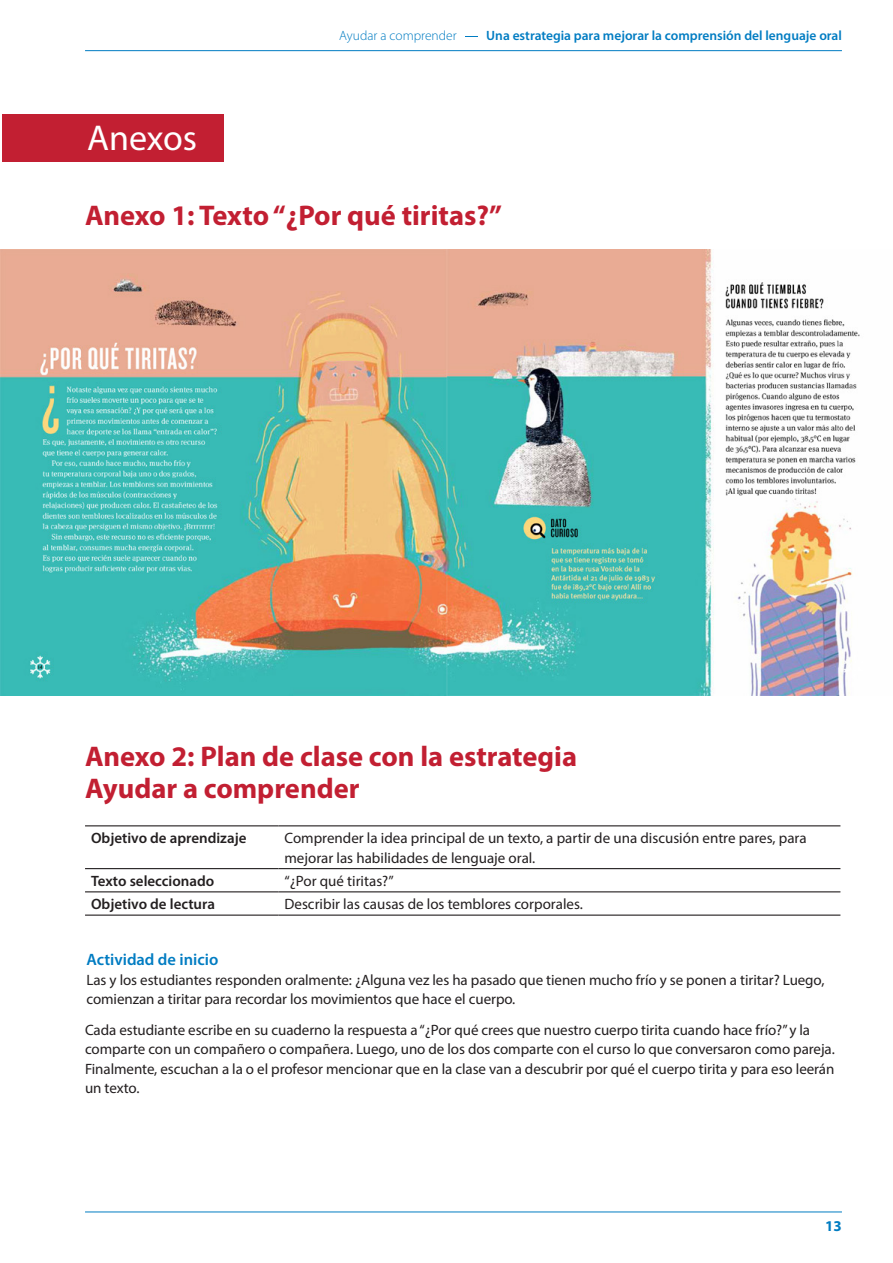
<style>
.page{position:relative;width:893px;height:1263px;background:#fff}
.page>*{position:absolute;margin:0;border:0;box-sizing:border-box;transform-origin:0 0}
.t1{font:36px "Myriad Pro";letter-spacing:-.005em;color:#fff}
.t2{font:700 28.5px/31.5px "Myriad Pro";color:#c21f32}
.t3{font:600 16.5px "Myriad Pro";color:#007cc2}
.t4{font:15px/19.5px "Myriad Pro";letter-spacing:-.005em;color:#231f20}
.t5{font:600 15px "Myriad Pro";color:#231f20}
.t6{font:700 15px "Myriad Pro";color:#007cc2}
.t7{font:600 13.5px "Myriad Pro";color:#007cc2}
.s1{font-weight:300}
</style>
<div class="page">
<div style="left:2px;top:114px;width:221px;height:47px;background:#c21f32"></div>
<img style="left:0;top:249px;width:860px;height:446px">
<hr style="left:85px;top:825px;width:193px;height:1px;background:#231f20">
<hr style="left:278px;top:825px;width:562px;height:1px;background:#231f20">
<hr style="left:85px;top:868px;width:193px;height:1px;background:#231f20">
<hr style="left:278px;top:868px;width:562px;height:1px;background:#231f20">
<hr style="left:85px;top:891px;width:193px;height:1px;background:#231f20">
<hr style="left:278px;top:891px;width:562px;height:1px;background:#231f20">
<hr style="left:85px;top:914px;width:193px;height:2px;background:#231f20">
<hr style="left:278px;top:914px;width:562px;height:2px;background:#231f20">
<hr style="left:85px;top:1211px;width:757px;height:1px;background:#007cc2">
<hr style="left:85px;top:50px;width:757px;height:1px;background:#007cc2">
<p class="t1" style="left:87px;top:115px;width:111px">Anexos</p>
<p class="t7" style="left:339px;top:27px;width:504px"><span class="s1">Ayudar a comprender -</span> Una estrategia para mejorar la comprensión del lenguaje oral</p>
<p class="t2" style="left:85px;top:198px;width:419px">Anexo 1: Texto “¿Por qué tiritas?”</p>
<p class="t2" style="left:85px;top:740px;width:494px">Anexo 2: Plan de clase con la estrategia<br>Ayudar a comprender</p>
<p class="t5" style="left:91px;top:828px;width:157px">Objetivo de aprendizaje</p>
<p class="t4" style="left:284px;top:828px;width:524px">Comprender la idea principal de un texto, a partir de una discusión entre pares, para mejorar las habilidades de lenguaje oral.</p>
<p class="t5" style="left:91px;top:871px;width:125px">Texto seleccionado</p>
<p class="t4" style="left:284px;top:871px;width:111px">“¿Por qué tiritas?”</p>
<p class="t5" style="left:91px;top:894px;width:125px">Objetivo de lectura</p>
<p class="t4" style="left:284px;top:894px;width:300px">Describir las causas de los temblores corporales.</p>
<p class="t3" style="left:86px;top:949px;width:133px">Actividad de inicio</p>
<p class="t4" style="left:86px;top:970px;width:739px">Las y los estudiantes responden oralmente: ¿Alguna vez les ha pasado que tienen mucho frío y se ponen a tiritar? Luego, comienzan a tiritar para recordar los movimientos que hace el cuerpo.</p>
<p class="t4" style="left:85px;top:1020px;width:751px">Cada estudiante escribe en su cuaderno la respuesta a “¿Por qué crees que nuestro cuerpo tirita cuando hace frío?” y la comparte con un compañero o compañera. Luego, uno de los dos comparte con el curso lo que conversaron como pareja.</p>
<p class="t4" style="left:85px;top:1059px;width:751px">Finalmente, escuchan a la o el profesor mencionar que en la clase van a descubrir por qué el cuerpo tirita y para eso leerán un texto.</p>
<p class="t6" style="left:825px;top:1216px;width:18px">13</p>
</div>
